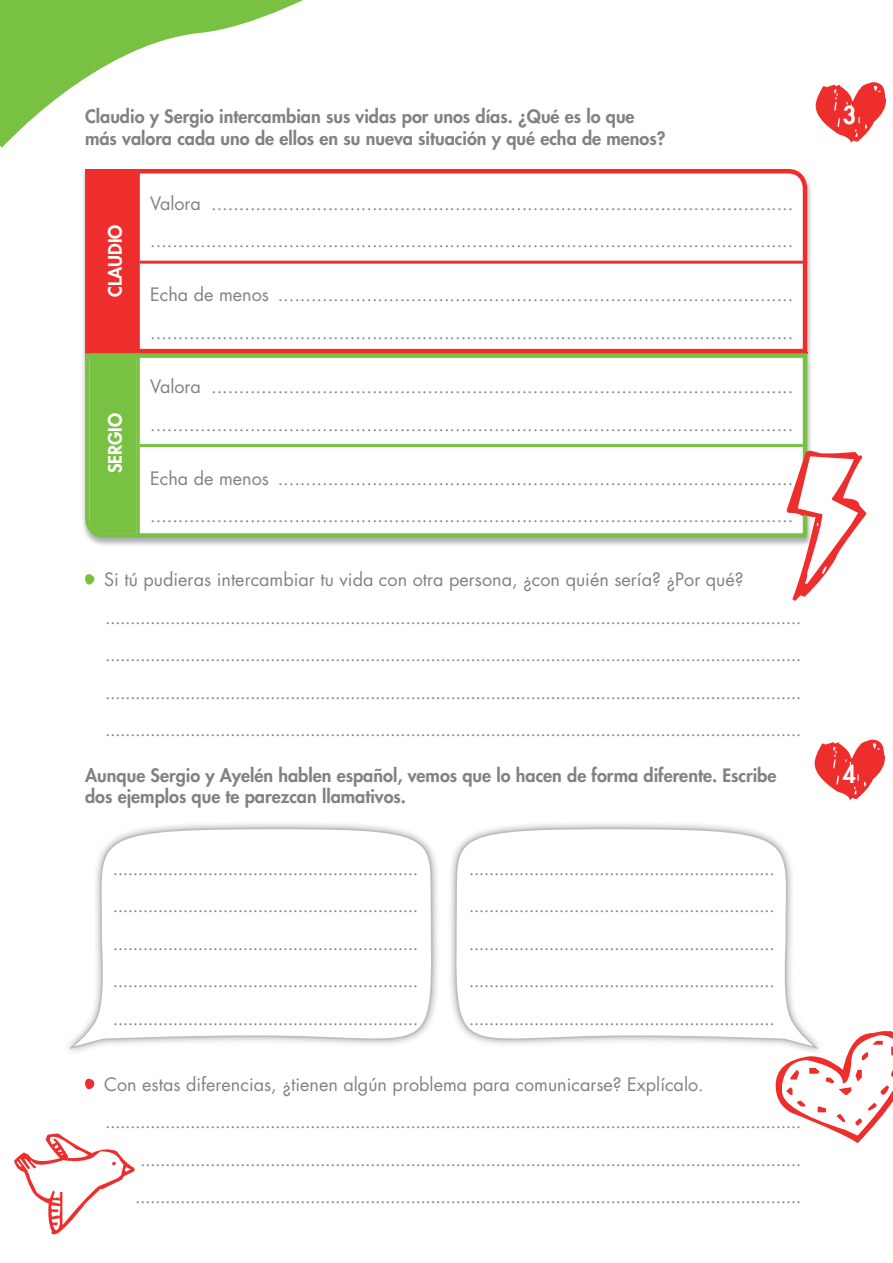
<style>
.page{position:relative;width:893px;height:1263px;background:#fff}
.page>*{position:absolute;margin:0;border:0;box-sizing:border-box;transform-origin:0 0}
.t1{font:800 24px "Futura Std";color:#fff;scale:.95 1}
.t2{font:18px/37.5px "Futura Std";color:#808285}
.t3{font:800 18px/21.6px "Futura Std";color:#808285}
.t4{font:800 18px "Futura Std";color:#fff}
</style>
<div class="page">
<svg style="left:85px;top:169px;width:722px;height:182px"></svg>
<svg style="left:83px;top:351px;width:726px;height:189px"></svg>
<svg style="left:0;top:0;width:474px;height:216px"></svg>
<svg style="left:816px;top:82px;width:70px;height:61px"></svg>
<svg style="left:815px;top:740px;width:70px;height:60px"></svg>
<div style="left:90px;top:353px;width:47px;height:181px;background:#79c142"></div>
<div style="left:87px;top:171px;width:51px;height:178px;background:#ee2d2d"></div>
<hr style="left:140px;top:261px;width:667px;height:3px;background:#ee2d2d">
<hr style="left:140px;top:444px;width:667px;height:3px;background:#79c142">
<hr style="left:137px;top:353px;width:3px;height:185px;background:#79c142">
<hr style="left:137px;top:171px;width:3px;height:178px;background:#ee2d2d">
<svg style="left:85px;top:574px;width:10px;height:11px"></svg>
<svg style="left:85px;top:1078px;width:10px;height:12px"></svg>
<svg style="left:69px;top:826px;width:370px;height:228px"></svg>
<svg style="left:449px;top:826px;width:359px;height:220px"></svg>
<svg style="left:14px;top:1133px;width:121px;height:102px"></svg>
<svg style="left:787px;top:450px;width:79px;height:151px"></svg>
<svg style="left:776px;top:1031px;width:117px;height:112px"></svg>
<svg style="left:471px;top:873px;width:302px;height:2px"></svg>
<svg style="left:471px;top:910px;width:302px;height:2px"></svg>
<svg style="left:471px;top:948px;width:302px;height:2px"></svg>
<svg style="left:471px;top:985px;width:302px;height:2px"></svg>
<svg style="left:471px;top:1023px;width:302px;height:2px"></svg>
<p class="t3" style="left:85px;top:106px;width:582px">Claudio y Sergio intercambian sus vidas por unos días. ¿Qué es lo que más valora cada uno de ellos en su nueva situación y qué echa de menos?</p>
<p class="t4" style="left:104px;top:297px;width:74px;rotate:-90deg">CLAUDIO</p>
<p class="t4" style="left:104px;top:473px;width:62px;rotate:-90deg">SERGIO</p>
<p class="t2" style="left:150px;top:185px;width:645px">Valora ......................................................................................................... ....................................................................................................................</p>
<p class="t2" style="left:150px;top:276px;width:645px">Echa de menos ............................................................................................. ....................................................................................................................</p>
<p class="t2" style="left:150px;top:368px;width:645px">Valora ......................................................................................................... ....................................................................................................................</p>
<p class="t2" style="left:150px;top:459px;width:645px">Echa de menos ............................................................................................. ....................................................................................................................</p>
<p class="t2" style="left:104px;top:561px;width:698px">Si tú pudieras intercambiar tu vida con otra persona, ¿con quién sería? ¿Por qué? ........................................................................................................................................... ........................................................................................................................................... ........................................................................................................................................... ...........................................................................................................................................</p>
<p class="t3" style="left:85px;top:764px;width:693px">Aunque Sergio y Ayelén hablen español, vemos que lo hacen de forma diferente. Escribe dos ejemplos que te parezcan llamativos.</p>
<p class="t2" style="left:113px;top:849px;width:307px;text-align:justify">............................................................. ............................................................. ............................................................. ............................................................. .............................................................</p>
<p class="t2" style="left:104px;top:1065px;width:601px">Con estas diferencias, ¿tienen algún problema para comunicarse? Explícalo.</p>
<p class="t2" style="left:105px;top:1103px;width:698px">...........................................................................................................................................</p>
<p class="t2" style="left:140px;top:1140px;width:663px">....................................................................................................................................</p>
<p class="t2" style="left:135px;top:1178px;width:668px">.....................................................................................................................................</p>
<h1 class="t1" style="left:843px;top:100px;width:15px">3</h1>
<h1 class="t1" style="left:843px;top:759px;width:15px">4</h1>
</div>
